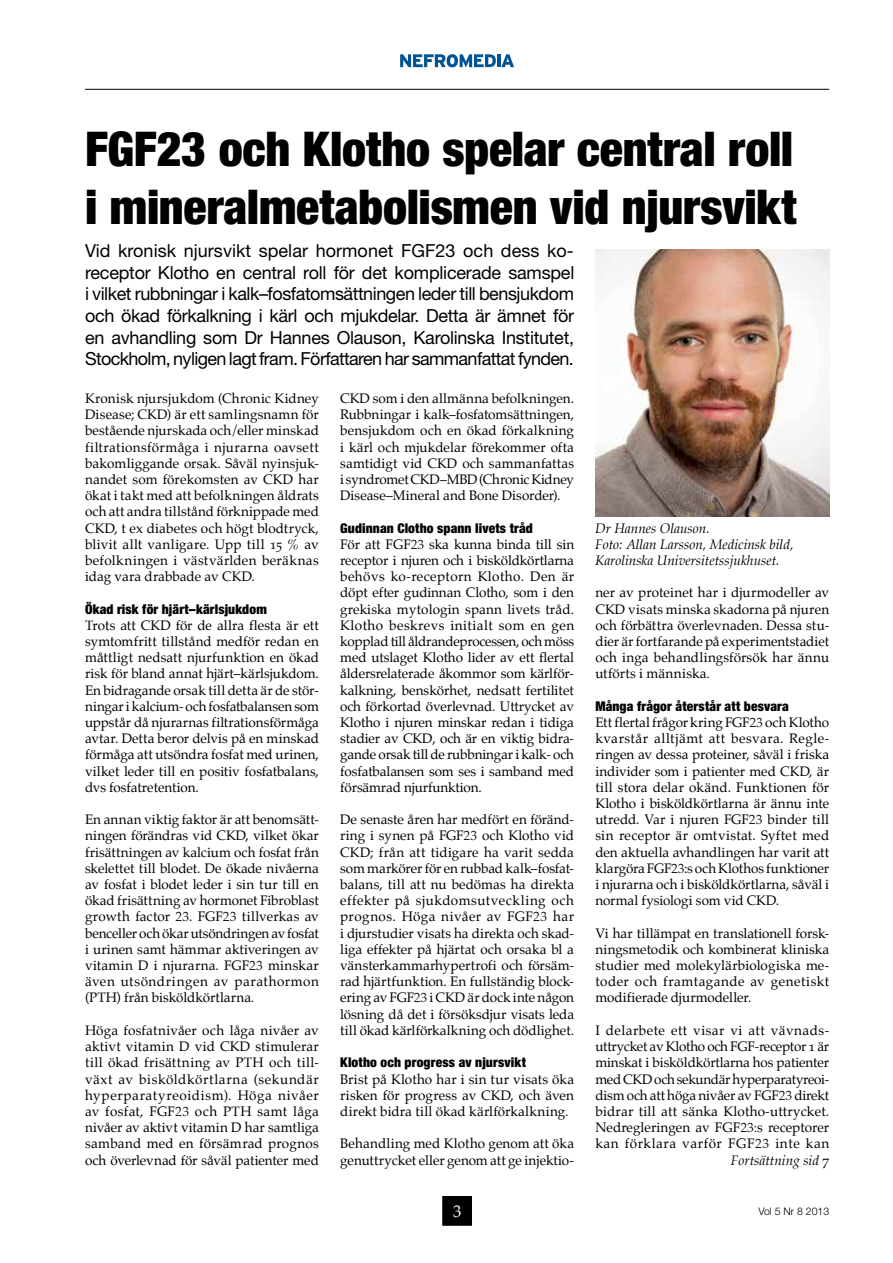
<style>
.page{position:relative;width:893px;height:1263px;background:#fff}
.page>*{position:absolute;margin:0;border:0;box-sizing:border-box;transform-origin:0 0}
.t1{font:900 condensed 48px/57.6px "Helvetica Neue";letter-spacing:-.005em;color:#000}
.t2{font:18px/21.6px "Helvetica Neue LT";letter-spacing:-.035em;color:#000;text-align:justify}
.t3{font:16.5px "Palatino";color:#fff}
.t4{font:13.5px/16.2px "Palatino";letter-spacing:.005em;color:#000;text-align:justify}
.t5{font:900 condensed 13.5px "Helvetica Neue";letter-spacing:.01em;color:#000}
.t6{font:italic 13.5px/16.2px "Palatino";color:#000}
.t7{font:300 10.5px "Helvetica Neue LT";color:#000}
.s1{font-family:"Palatino SC"}
.s2{font-weight:300}
.s3{font-family:"Palatino SC";font-style:normal}
</style>
<div class="page">
<div style="left:443px;top:1197px;width:28px;height:28px;background:#000"></div>
<div style="left:442px;top:1196px;width:30px;height:30px;border:2px solid #000"></div>
<svg style="left:400px;top:54px;width:114px;height:14px"></svg>
<hr style="left:85px;top:89px;width:744px;height:1px;background:#000">
<img style="left:595px;top:250px;width:234px;height:266px">
<h1 class="t1" style="left:85px;top:120px;width:713px">FGF23 och Klotho spelar central roll i mineralmetabolismen vid njursvikt</h1>
<p class="t2" style="left:85px;top:240px;width:491px">Vid kronisk njursvikt spelar hormonet FGF23 och dess ko&shy;receptor Klotho en central roll för det komplicerade samspel i vilket rubbningar i kalk–fosfatomsättningen leder till bensjukdom och ökad förkalkning i kärl och mjukdelar. Detta är ämnet för en avhandling som Dr Hannes Olauson, Karolinska Institutet, Stockholm, nyligen lagt fram. Författaren har sammanfattat fynden.</p>
<p class="t4" style="left:85px;top:391px;width:235px">Kronisk njursjukdom (Chronic Kidney Disease; CKD) är ett samlingsnamn för bestående njurskada och/eller minskad filtrationsförmåga i njurarna oavsett bakomliggande orsak. Såväl nyinsjuk&shy;nandet som förekomsten av CKD har ökat i takt med att befolkningen åldrats och att andra tillstånd förknippade med CKD, t ex diabetes och högt blodtryck, blivit allt vanligare. Upp till <span class="s1">15</span> % av befolkningen i västvärlden beräknas idag vara drabbade av CKD.</p>
<p class="t5" style="left:85px;top:600px;width:183px">Ökad risk för hjärt–kärlsjukdom</p>
<p class="t4" style="left:85px;top:618px;width:235px">Trots att CKD för de allra flesta är ett symtomfritt tillstånd medför redan en måttligt nedsatt njurfunktion en ökad risk för bland annat hjärt–kärlsjukdom.<br>En bidragande orsak till detta är de stör&shy;ningar i kalcium- och fosfatbalansen som uppstår då njurarnas filtrationsförmåga avtar. Detta beror delvis på en minskad förmåga att utsöndra fosfat med urinen, vilket leder till en positiv fosfatbalans, dvs fosfatretention.</p>
<p class="t4" style="left:85px;top:813px;width:235px">En annan viktig faktor är att benomsätt&shy;ningen förändras vid CKD, vilket ökar frisättningen av kalcium och fosfat från skelettet till blodet. De ökade nivåerna av fosfat i blodet leder i sin tur till en ökad frisättning av hormonet Fibroblast growth factor <span class="s2">23</span>. FGF<span class="s2">23</span> tillverkas av benceller och ökar utsöndringen av fosfat i urinen samt hämmar aktiveringen av vitamin D i njurarna. FGF<span class="s2">23</span> minskar även utsöndringen av parathormon (PTH) från bisköldkörtlarna.</p>
<p class="t4" style="left:85px;top:1023px;width:235px">Höga fosfatnivåer och låga nivåer av aktivt vitamin D vid CKD stimulerar till ökad frisättning av PTH och till&shy;växt av bisköldkörtlarna (sekundär hyperparatyreoidism). Höga nivåer av fosfat, FGF<span class="s2">23</span> och PTH samt låga nivåer av aktivt vitamin D har samtliga samband med en försämrad prognos och överlevnad för såväl patienter med</p>
<p class="t4" style="left:340px;top:391px;width:235px">CKD som i den allmänna befolkningen.<br>Rubbningar i kalk–fosfatomsättningen, bensjukdom och en ökad förkalkning i kärl och mjukdelar förekommer ofta samtidigt vid CKD och sammanfattas i syndromet CKD–MBD (Chronic Kidney Disease–Mineral and Bone Disorder).</p>
<p class="t5" style="left:340px;top:519px;width:194px">Gudinnan Clotho spann livets tråd</p>
<p class="t4" style="left:340px;top:537px;width:235px">För att FGF<span class="s2">23</span> ska kunna binda till sin receptor i njuren och i bisköldkörtlarna behövs ko-receptorn Klotho. Den är döpt efter gudinnan Clotho, som i den grekiska mytologin spann livets tråd.<br>Klotho beskrevs initialt som en gen kopplad till åldrandeprocessen, och möss med utslaget Klotho lider av ett flertal åldersrelaterade åkommor som kärlför&shy;kalkning, benskörhet, nedsatt fertilitet och förkortad överlevnad. Uttrycket av Klotho i njuren minskar redan i tidiga stadier av CKD, och är en viktig bidra&shy;gande orsak till de rubbningar i kalk- och fosfatbalansen som ses i samband med försämrad njurfunktion.</p>
<p class="t4" style="left:340px;top:813px;width:235px">De senaste åren har medfört en föränd&shy;ring i synen på FGF<span class="s2">23</span> och Klotho vid CKD; från att tidigare ha varit sedda som markörer för en rubbad kalk–fosfat&shy;balans, till att nu bedömas ha direkta effekter på sjukdomsutveckling och prognos. Höga nivåer av FGF<span class="s2">23</span> har i djurstudier visats ha direkta och skad&shy;liga effekter på hjärtat och orsaka bl a vänsterkammarhypertrofi och försäm&shy;rad hjärtfunktion. En fullständig block&shy;ering av FGF<span class="s2">23</span> i CKD är dock inte någon lösning då det i försöksdjur visats leda till ökad kärlförkalkning och dödlighet.</p>
<p class="t5" style="left:340px;top:1054px;width:187px">Klotho och progress av njursvikt</p>
<p class="t4" style="left:340px;top:1072px;width:235px">Brist på Klotho har i sin tur visats öka risken för progress av CKD, och även direkt bidra till ökad kärlförkalkning.</p>
<p class="t4" style="left:340px;top:1137px;width:235px">Behandling med Klotho genom att öka genuttrycket eller genom att ge injektio-</p>
<p class="t3" style="left:453px;top:1201px;width:10px">3</p>
<p class="t6" style="left:595px;top:521px;width:200px">Dr Hannes Olauson.<br>Foto: Allan Larsson, Medicinsk bild,<br>Karolinska Universitetssjukhuset.</p>
<p class="t4" style="left:595px;top:586px;width:235px">ner av proteinet har i djurmodeller av CKD visats minska skadorna på njuren och förbättra överlevnaden. Dessa stu&shy;dier är fortfarande på experimentstadiet och inga behandlingsförsök har ännu utförts i människa.</p>
<p class="t5" style="left:595px;top:698px;width:195px">Många frågor återstår att besvara</p>
<p class="t4" style="left:595px;top:715px;width:235px">Ett flertal frågor kring FGF<span class="s2">23</span> och Klotho kvarstår alltjämt att besvara. Regle&shy;ringen av dessa proteiner, såväl i friska individer som i patienter med CKD, är till stora delar okänd. Funktionen för Klotho i bisköldkörtlarna är ännu inte utredd. Var i njuren FGF<span class="s2">23</span> binder till sin receptor är omtvistat. Syftet med den aktuella avhandlingen har varit att klargöra FGF<span class="s2">23</span>:s och Klothos funktioner i njurarna och i bisköldkörtlarna, såväl i normal fysiologi som vid CKD.</p>
<p class="t4" style="left:595px;top:926px;width:235px">Vi har tillämpat en translationell forsk&shy;ningsmetodik och kombinerat kliniska studier med molekylärbiologiska me&shy;toder och framtagande av genetiskt modifierade djurmodeller.</p>
<p class="t4" style="left:595px;top:1023px;width:235px">I delarbete ett visar vi att vävnads&shy;uttrycket av Klotho och FGF-receptor <span class="s1">1</span> är minskat i bisköldkörtlarna hos patienter med CKD och sekundär hyperparatyreoi&shy;dism och att höga nivåer av FGF<span class="s2">23</span> direkt bidrar till att sänka Klotho-uttrycket.<br>Nedregleringen av FGF<span class="s2">23:</span>s receptorer kan förklara varför FGF<span class="s2">23</span> inte kan</p>
<p class="t6" style="left:731px;top:1153px;width:100px">Fortsättning sid <span class="s3">7</span></p>
<p class="t7" style="left:758px;top:1204px;width:72px">Vol 5 Nr 8 2013</p>
</div>
